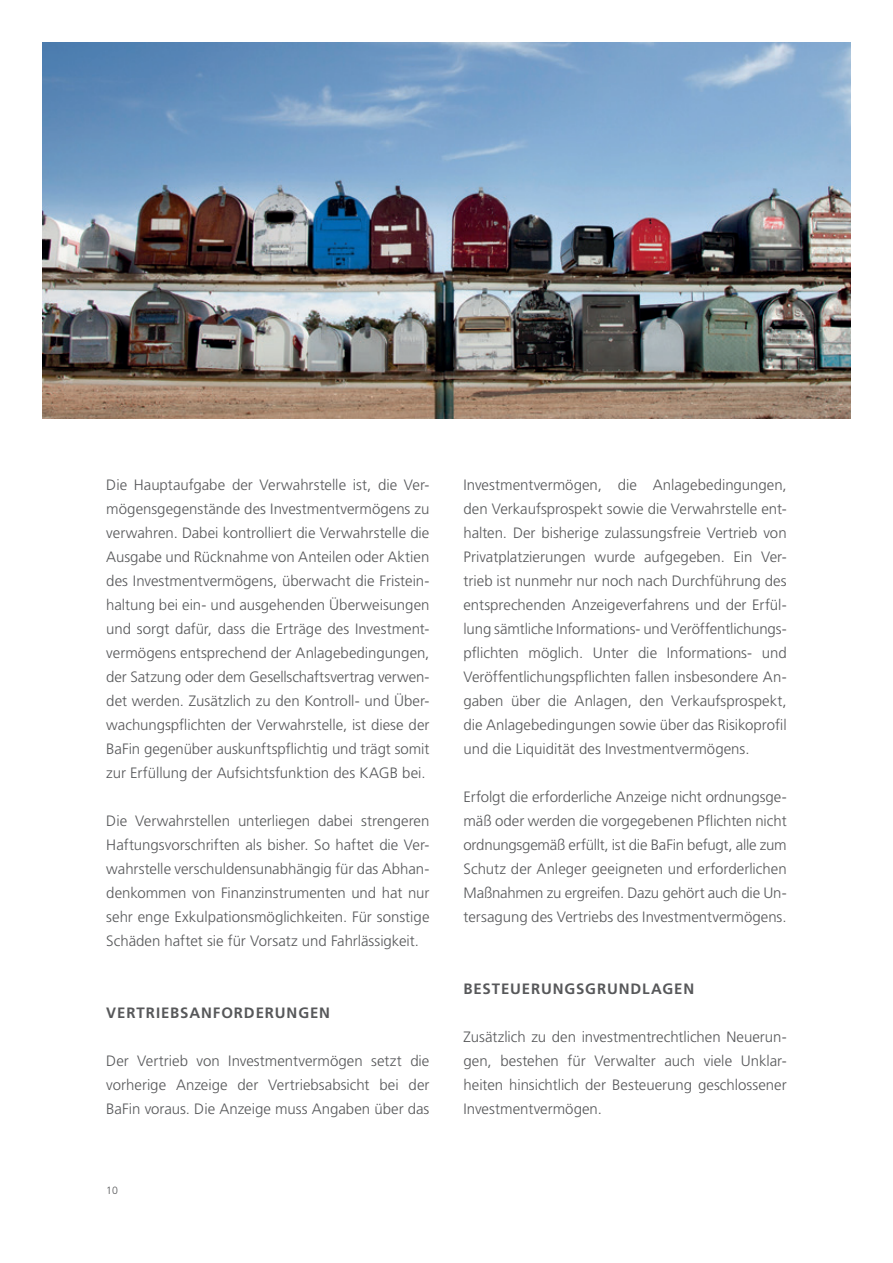
<style>
.page{position:relative;width:893px;height:1263px;background:#fff}
.page>*{position:absolute;margin:0;border:0;box-sizing:border-box;transform-origin:0 0}
.t1{font:300 15px/24px "Frutiger LT Std";color:#57585a;text-align:justify}
.t2{font:700 15px "Frutiger LT Std";color:#57585a}
.t3{font:300 10.5px "Frutiger LT Std";color:#57585a}
</style>
<div class="page">
<img style="left:43px;top:43px;width:807px;height:375px">
<p class="t1" style="left:106px;top:473px;width:325px">Die Hauptaufgabe der Verwahrstelle ist, die Ver&shy;mögensgegenstände des Investmentvermögens zu verwahren. Dabei kontrolliert die Verwahrstelle die Ausgabe und Rücknahme von Anteilen oder Aktien des Investmentvermögens, überwacht die Fristein&shy;haltung bei ein- und ausgehenden Überweisungen und sorgt dafür, dass die Erträge des Investment&shy;vermögens entsprechend der Anlagebedingungen, der Satzung oder dem Gesellschaftsvertrag verwen&shy;det werden. Zusätzlich zu den Kontroll- und Über&shy;wachungspflichten der Verwahrstelle, ist diese der BaFin gegenüber auskunftspflichtig und trägt somit zur Erfüllung der Aufsichtsfunktion des KAGB bei.</p>
<p class="t1" style="left:106px;top:809px;width:325px">Die Verwahrstellen unterliegen dabei strengeren Haftungsvorschriften als bisher. So haftet die Ver&shy;wahrstelle verschuldensunabhängig für das Abhan&shy;denkommen von Finanzinstrumenten und hat nur sehr enge Exkulpationsmöglichkeiten. Für sonstige Schäden haftet sie für Vorsatz und Fahrlässigkeit.</p>
<p class="t2" style="left:106px;top:1004px;width:22px">VERTRIEBSANFORDERUNGEN</p>
<p class="t1" style="left:106px;top:1049px;width:325px">Der Vertrieb von Investmentvermögen setzt die vorherige Anzeige der Vertriebsabsicht bei der BaFin voraus. Die Anzeige muss Angaben über das</p>
<p class="t3" style="left:106px;top:1185px;width:13px">10</p>
<p class="t1" style="left:463px;top:473px;width:325px">Investmentvermögen, die Anlagebedingungen, den Verkaufsprospekt sowie die Verwahrstelle ent&shy;halten. Der bisherige zulassungsfreie Vertrieb von Privatplatzierungen wurde aufgegeben. Ein Ver&shy;trieb ist nunmehr nur noch nach Durchführung des entsprechenden Anzeigeverfahrens und der Erfül&shy;lung sämtliche Informations- und Veröffentlichungs&shy;pflichten möglich. Unter die Informations- und Veröffentlichungspflichten fallen insbesondere An&shy;gaben über die Anlagen, den Verkaufsprospekt, die Anlagebedingungen sowie über das Risikoprofil und die Liquidität des Investmentvermögens.</p>
<p class="t1" style="left:463px;top:785px;width:325px">Erfolgt die erforderliche Anzeige nicht ordnungsge&shy;mäß oder werden die vorgegebenen Pflichten nicht ordnungsgemäß erfüllt, ist die BaFin befugt, alle zum Schutz der Anleger geeigneten und erforderlichen Maßnahmen zu ergreifen. Dazu gehört auch die Un&shy;tersagung des Vertriebs des Investmentvermögens.</p>
<p class="t2" style="left:463px;top:980px;width:22px">BESTEUERUNGSGRUNDLAGEN</p>
<p class="t1" style="left:463px;top:1025px;width:325px">Zusätzlich zu den investmentrechtlichen Neuerun&shy;gen, bestehen für Verwalter auch viele Unklar&shy;heiten hinsichtlich der Besteuerung geschlossener Investmentvermögen.</p>
</div>
